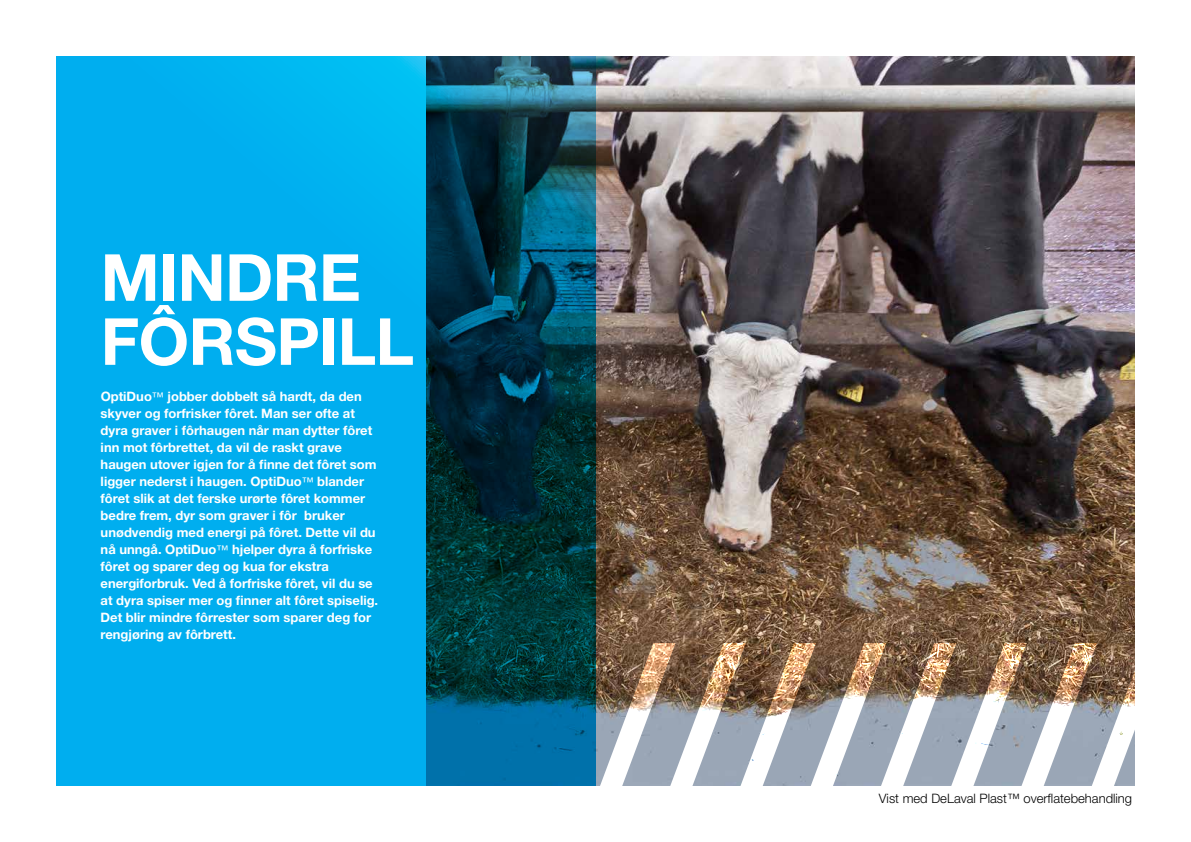
<style>
.page{position:relative;width:1191px;height:842px;background:#fff}
.page>*{position:absolute;margin:0;border:0;box-sizing:border-box;transform-origin:0 0}
.t1{font:700 194.5px "Helvetica Neue LT Std";color:#fff}
.t2{font:700 65px/64px "Helvetica Neue LT Std";letter-spacing:-.01em;color:#fff}
.t3{font:700 13px/17px "Helvetica Neue LT Std";color:#fff}
.t4{font:300 13px "Helvetica Neue LT Std";color:#000}
.s1{font-weight:400;font-size:12px}
</style>
<div class="page">
<img style="left:595px;top:57px;width:539px;height:728px">
<svg style="left:57px;top:57px;width:538px;height:728px;background:#018cbd"></svg>
<h2 class="t2" style="left:101px;top:244px;width:315px">MINDRE<br>FÔRSPILL</h2>
<p class="t3" style="left:101px;top:387px;width:279px">OptiDuo<span class="s1">™</span> jobber dobbelt så hardt, da den skyver og forfrisker fôret. Man ser ofte at dyra graver i fôrhaugen når man dytter fôret inn mot fôrbrettet, da vil de raskt grave haugen utover igjen for å finne det fôret som ligger nederst i haugen. OptiDuo<span class="s1">™</span> blander fôret slik at det ferske urørte fôret kommer bedre frem, dyr som graver i fôr bruker unødvendig med energi på fôret. Dette vil du nå unngå. OptiDuo<span class="s1">™</span> hjelper dyra å forfriske fôret og sparer deg og kua for ekstra energiforbruk. Ved å forfriske fôret, vil du se at dyra spiser mer og finner alt fôret spiselig.<br>Det blir mindre fôrrester som sparer deg for rengjøring av fôrbrett.</p>
<h1 class="t1" style="left:601px;top:596px;width:565px">////////</h1>
<p class="t4" style="left:878px;top:790px;width:255px">Vist med DeLaval Plast™ overflatebehandling</p>
</div>
